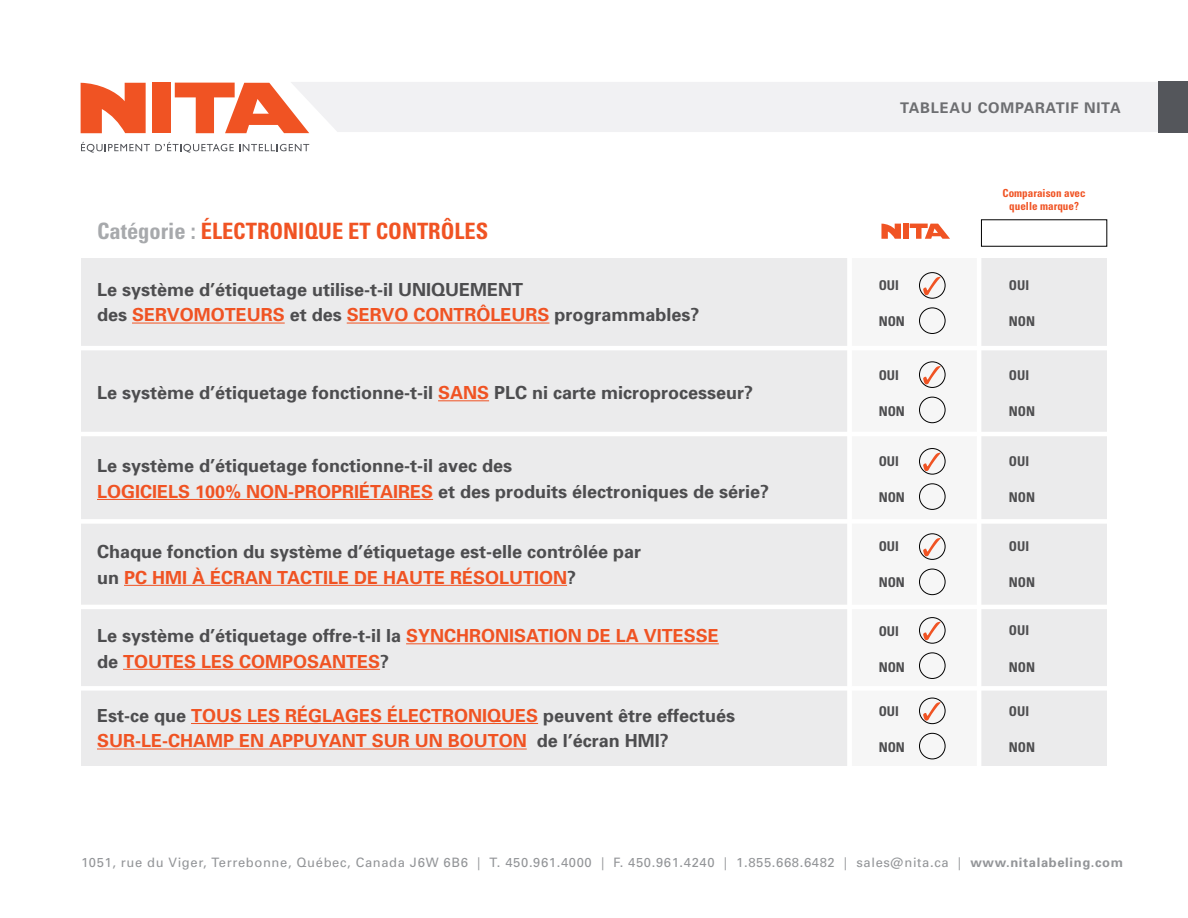
<style>
.page{position:relative;width:1188px;height:918px;background:#fff}
.page>*{position:absolute;margin:0;border:0;box-sizing:border-box;transform-origin:0 0}
.t1{font:700 condensed 22.5px "Univers";color:#f05323}
.t2{font:700 18px/25.5px "Univers";color:#4d4d4f}
.t3{font:700 18px/25.5px "Univers";color:#f05323}
.t4{font:700 14.7px "Univers";letter-spacing:.05em;color:#6d6e71}
.t5{font:700 condensed 13.5px "Univers";color:#4d4d4f}
.t6{font:12.9px "Univers";letter-spacing:.05em;color:#939598}
.t7{font:700 condensed 11.1px/13.4px "Univers";color:#f05323;text-align:center}
.s1{color:#a7a9ac}
.s2{color:#f05323}
.s3{color:#4d4d4f}
.s4{font-weight:700}
</style>
<div class="page">
<div style="left:291px;top:82px;width:868px;height:50px;background:#f1f1f3"></div>
<div style="left:1159px;top:81px;width:29px;height:52px;background:#54565b"></div>
<svg style="left:81px;top:83px;width:65px;height:50px"></svg>
<div style="left:152px;top:83px;width:19px;height:50px;background:#f05323"></div>
<svg style="left:175px;top:83px;width:134px;height:50px"></svg>
<svg style="left:81px;top:142px;width:228px;height:11px"></svg>
<div style="left:81px;top:258px;width:766px;height:507px;background:#ebebec"></div>
<div style="left:847px;top:258px;width:130px;height:507px;background:#f6f6f6"></div>
<div style="left:978px;top:258px;width:129px;height:507px;background:#ebebec"></div>
<hr style="left:65px;top:346px;width:1048px;height:4px;background:#fff">
<hr style="left:65px;top:432px;width:1048px;height:4px;background:#fff">
<div style="left:66px;top:519px;width:1049px;height:5px;background:#fff"></div>
<hr style="left:65px;top:605px;width:1048px;height:4px;background:#fff">
<div style="left:65px;top:686px;width:1048px;height:5px;background:#fff"></div>
<hr style="left:132px;top:323px;width:153px;height:1px;background:#f05323">
<hr style="left:347px;top:323px;width:202px;height:1px;background:#f05323">
<hr style="left:438px;top:400px;width:51px;height:1px;background:#f05323">
<hr style="left:97px;top:499px;width:336px;height:1px;background:#f05323">
<hr style="left:124px;top:585px;width:443px;height:1px;background:#f05323">
<hr style="left:406px;top:643px;width:313px;height:1px;background:#f05323">
<hr style="left:123px;top:669px;width:257px;height:1px;background:#f05323">
<hr style="left:191px;top:723px;width:347px;height:1px;background:#f05323">
<hr style="left:97px;top:749px;width:430px;height:1px;background:#f05323">
<div style="left:847px;top:258px;width:5px;height:513px;background:#fff"></div>
<hr style="left:977px;top:258px;width:4px;height:510px;background:#fff">
<svg style="left:881px;top:224px;width:20px;height:15px"></svg>
<div style="left:903px;top:224px;width:5px;height:15px;background:#f05323"></div>
<svg style="left:910px;top:224px;width:40px;height:15px"></svg>
<div style="left:919px;top:272px;width:27px;height:27px;border:1px solid #000;border-radius:50%"></div>
<svg style="left:923px;top:277px;width:18px;height:18px"></svg>
<div style="left:919px;top:361px;width:27px;height:27px;border:1px solid #000;border-radius:50%"></div>
<svg style="left:923px;top:366px;width:18px;height:18px"></svg>
<div style="left:919px;top:448px;width:27px;height:27px;border:1px solid #000;border-radius:50%"></div>
<svg style="left:923px;top:453px;width:18px;height:18px"></svg>
<div style="left:919px;top:533px;width:27px;height:27px;border:1px solid #000;border-radius:50%"></div>
<svg style="left:923px;top:538px;width:18px;height:18px"></svg>
<div style="left:919px;top:617px;width:27px;height:27px;border:1px solid #000;border-radius:50%"></div>
<svg style="left:923px;top:622px;width:18px;height:18px"></svg>
<div style="left:919px;top:698px;width:27px;height:26px;border:1px solid #000;border-radius:50%"></div>
<svg style="left:923px;top:702px;width:18px;height:19px"></svg>
<div style="left:919px;top:307px;width:27px;height:27px;border:1px solid #000;border-radius:50%"></div>
<div style="left:919px;top:397px;width:27px;height:26px;border:1px solid #000;border-radius:50%"></div>
<div style="left:919px;top:483px;width:27px;height:27px;border:1px solid #000;border-radius:50%"></div>
<div style="left:919px;top:569px;width:27px;height:26px;border:1px solid #000;border-radius:50%"></div>
<div style="left:919px;top:652px;width:27px;height:27px;border:1px solid #000;border-radius:50%"></div>
<div style="left:919px;top:733px;width:27px;height:26px;border:1px solid #000;border-radius:50%"></div>
<p class="t4" style="left:900px;top:99px;width:222px">TABLEAU COMPARATIF NITA</p>
<p class="t1" style="left:97px;top:217px;width:393px"><span class="s1">Catégorie :</span> ÉLECTRONIQUE ET CONTRÔLES</p>
<p class="t2" style="left:97px;top:277px;width:604px">Le système d’étiquetage utilise-t-il UNIQUEMENT<br>des <span class="s2">SERVOMOTEURS</span> et des <span class="s2">SERVO CONTRÔLEURS</span> programmables?</p>
<p class="t2" style="left:97px;top:380px;width:658px">Le système d’étiquetage fonctionne-t-il <span class="s2">SANS</span> PLC ni carte microprocesseur?</p>
<p class="t2" style="left:97px;top:453px;width:674px">Le système d’étiquetage fonctionne-t-il avec des<br><span class="s2">LOGICIELS 100% NON-PROPRIÉTAIRES</span> et des produits électroniques de série?</p>
<p class="t2" style="left:97px;top:539px;width:546px">Chaque fonction du système d’étiquetage est-elle contrôlée par un <span class="s2">PC HMI À ÉCRAN TACTILE DE HAUTE RÉSOLUTION</span>?</p>
<p class="t3" style="left:97px;top:623px;width:623px"><span class="s3">Le système d’étiquetage offre-t-il la</span> SYNCHRONISATION DE LA VITESSE <span class="s3">de</span> TOUTES LES COMPOSANTES<span class="s3">?</span></p>
<p class="t3" style="left:97px;top:703px;width:640px"><span class="s3">Est-ce que</span> TOUS LES RÉGLAGES ÉLECTRONIQUES <span class="s3">peuvent être effectués<br></span>SUR-LE-CHAMP EN APPUYANT SUR UN BOUTON <span class="s3">de l’écran HMI?</span></p>
<p class="t7" style="left:1003px;top:186px;width:85px">Comparaison avec quelle marque?</p>
<p class="t5" style="left:879px;top:277px;width:22px">OUI</p>
<p class="t5" style="left:1009px;top:277px;width:22px">OUI</p>
<p class="t5" style="left:879px;top:313px;width:28px">NON</p>
<p class="t5" style="left:1009px;top:313px;width:28px">NON</p>
<p class="t5" style="left:879px;top:367px;width:22px">OUI</p>
<p class="t5" style="left:1009px;top:367px;width:22px">OUI</p>
<p class="t5" style="left:879px;top:403px;width:28px">NON</p>
<p class="t5" style="left:1009px;top:403px;width:28px">NON</p>
<p class="t5" style="left:879px;top:453px;width:22px">OUI</p>
<p class="t5" style="left:1009px;top:453px;width:22px">OUI</p>
<p class="t5" style="left:879px;top:489px;width:28px">NON</p>
<p class="t5" style="left:1009px;top:489px;width:28px">NON</p>
<p class="t5" style="left:879px;top:538px;width:22px">OUI</p>
<p class="t5" style="left:1009px;top:538px;width:22px">OUI</p>
<p class="t5" style="left:879px;top:574px;width:28px">NON</p>
<p class="t5" style="left:1009px;top:574px;width:28px">NON</p>
<p class="t5" style="left:879px;top:622px;width:22px">OUI</p>
<p class="t5" style="left:1009px;top:622px;width:22px">OUI</p>
<p class="t5" style="left:879px;top:659px;width:28px">NON</p>
<p class="t5" style="left:1009px;top:659px;width:28px">NON</p>
<p class="t5" style="left:879px;top:703px;width:22px">OUI</p>
<p class="t5" style="left:1009px;top:703px;width:22px">OUI</p>
<p class="t5" style="left:879px;top:739px;width:28px">NON</p>
<p class="t5" style="left:1009px;top:739px;width:28px">NON</p>
<p class="t6" style="left:81px;top:855px;width:1044px">1051, rue du Viger, Terrebonne, Québec, Canada J6W 6B6 | T. 450.961.4000 | F. 450.961.4240 | 1.855.668.6482 | sales@nita.ca | <span class="s4">www.nitalabeling.com</span></p>
</div>
